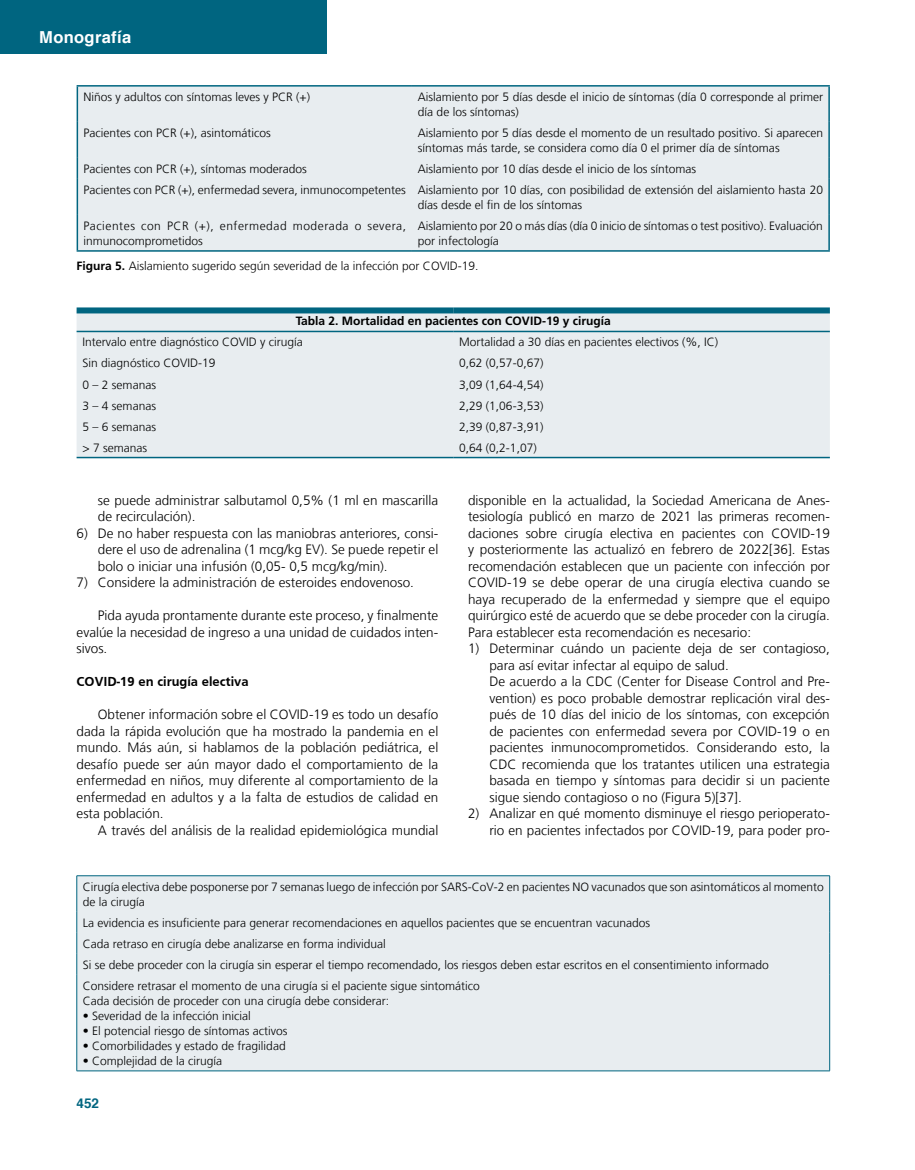
<style>
.page{position:relative;width:915px;height:1170px;background:#fff}
.page>*{position:absolute;margin:0;border:0;box-sizing:border-box;transform-origin:0 0}
.t1{font:700 16.5px "Helvetica";letter-spacing:.02em;color:#fff}
.List_Paragraph{font:300 13.5px/16.5px "Frutiger LT";color:#000;text-align:justify}
.t2{font:700 13.5px "Frutiger";color:#000}
.t3{font:700 13.5px "Helvetica";color:#006580}
._3tabla-corresponden{font:300 12px/15px "Frutiger LT";color:#000}
._3tabla-corresponden-2{font:300 12px/15px "Frutiger LT";letter-spacing:.045em;color:#000}
._3tabla-corresponden-3{font:700 12px "Frutiger";color:#000}
.s1{font-family:"Frutiger";font-weight:700}
</style>
<div class="page">
<div style="left:0;top:0;width:326px;height:54px;background:#006580"></div>
<div style="left:78px;top:87px;width:750px;height:163px;background:#e8edf0"></div>
<hr style="left:77px;top:85px;width:335px;height:2px;background:#006580">
<hr style="left:77px;top:87px;width:1px;height:35px;background:#006580">
<hr style="left:412px;top:85px;width:417px;height:2px;background:#006580">
<hr style="left:828px;top:87px;width:1px;height:35px;background:#006580">
<hr style="left:77px;top:122px;width:1px;height:36px;background:#006580">
<hr style="left:828px;top:122px;width:1px;height:36px;background:#006580">
<svg style="left:77px;top:158px;width:1px;height:21px"></svg>
<svg style="left:828px;top:158px;width:1px;height:21px"></svg>
<hr style="left:77px;top:179px;width:1px;height:36px;background:#006580">
<hr style="left:828px;top:179px;width:1px;height:36px;background:#006580">
<hr style="left:77px;top:215px;width:1px;height:35px;background:#006580">
<hr style="left:828px;top:215px;width:1px;height:35px;background:#006580">
<hr style="left:77px;top:250px;width:335px;height:2px;background:#006580">
<hr style="left:412px;top:250px;width:417px;height:2px;background:#006580">
<div style="left:77px;top:313px;width:752px;height:144px;background:#e8edf0"></div>
<div style="left:77px;top:307px;width:376px;height:6px;background:#006580"></div>
<div style="left:453px;top:307px;width:376px;height:6px;background:#006580"></div>
<hr style="left:77px;top:331px;width:376px;height:1px;background:#006580">
<hr style="left:453px;top:331px;width:376px;height:1px;background:#006580">
<hr style="left:77px;top:457px;width:376px;height:1px;background:#006580">
<hr style="left:453px;top:457px;width:376px;height:1px;background:#006580">
<div style="left:77px;top:876px;width:752px;height:194px;background:#e8edf0"></div>
<hr style="left:77px;top:875px;width:752px;height:1px;background:#006580">
<hr style="left:76px;top:875px;width:1px;height:36px;background:#006580">
<hr style="left:829px;top:875px;width:1px;height:36px;background:#006580">
<svg style="left:76px;top:911px;width:1px;height:63px"></svg>
<svg style="left:829px;top:911px;width:1px;height:63px"></svg>
<hr style="left:76px;top:974px;width:1px;height:96px;background:#006580">
<hr style="left:829px;top:974px;width:1px;height:96px;background:#006580">
<hr style="left:77px;top:1070px;width:752px;height:1px;background:#006580">
<p class="t1" style="left:39px;top:24px;width:93px">Monografía</p>
<p class="_3tabla-corresponden" style="left:83px;top:89px;width:228px">Niños y adultos con síntomas leves y PCR (+)</p>
<p class="_3tabla-corresponden" style="left:418px;top:89px;width:406px">Aislamiento por 5 días desde el inicio de síntomas (día 0 corresponde al primer día de los síntomas)</p>
<p class="_3tabla-corresponden" style="left:83px;top:125px;width:189px">Pacientes con PCR (+), asintomáticos</p>
<p class="_3tabla-corresponden" style="left:418px;top:125px;width:406px">Aislamiento por 5 días desde el momento de un resultado positivo. Si aparecen síntomas más tarde, se considera como día 0 el primer día de síntomas</p>
<p class="_3tabla-corresponden" style="left:83px;top:161px;width:225px">Pacientes con PCR (+), síntomas moderados</p>
<p class="_3tabla-corresponden" style="left:418px;top:161px;width:280px">Aislamiento por 10 días desde el inicio de los síntomas</p>
<p class="_3tabla-corresponden" style="left:83px;top:182px;width:324px">Pacientes con PCR (+), enfermedad severa, inmunocompetentes</p>
<p class="_3tabla-corresponden" style="left:418px;top:182px;width:406px">Aislamiento por 10 días, con posibilidad de extensión del aislamiento hasta 20 días desde el fin de los síntomas</p>
<p class="_3tabla-corresponden-2" style="left:83px;top:218px;width:324px">Pacientes con PCR (+), enfermedad moderada o severa, inmunocomprometidos</p>
<p class="_3tabla-corresponden" style="left:418px;top:218px;width:406px">Aislamiento por 20 o más días (día 0 inicio de síntomas o test positivo). Evaluación por infectología</p>
<p class="_3tabla-corresponden" style="left:77px;top:258px;width:403px"><span class="s1">Figura 5.</span> Aislamiento sugerido según severidad de la infección por COVID-19.</p>
<p class="_3tabla-corresponden-3" style="left:295px;top:314px;width:316px">Tabla 2. Mortalidad en pacientes con COVID-19 y cirugía</p>
<p class="_3tabla-corresponden" style="left:83px;top:335px;width:222px">Intervalo entre diagnóstico COVID y cirugía</p>
<p class="_3tabla-corresponden" style="left:459px;top:335px;width:260px">Mortalidad a 30 días en pacientes electivos (%, IC)</p>
<p class="_3tabla-corresponden" style="left:83px;top:356px;width:134px">Sin diagnóstico COVID-19</p>
<p class="_3tabla-corresponden" style="left:459px;top:356px;width:86px">0,62 (0,57-0,67)</p>
<p class="_3tabla-corresponden" style="left:83px;top:377px;width:75px">0 – 2 semanas</p>
<p class="_3tabla-corresponden" style="left:459px;top:377px;width:86px">3,09 (1,64-4,54)</p>
<p class="_3tabla-corresponden" style="left:83px;top:398px;width:75px">3 – 4 semanas</p>
<p class="_3tabla-corresponden" style="left:459px;top:398px;width:86px">2,29 (1,06-3,53)</p>
<p class="_3tabla-corresponden" style="left:83px;top:419px;width:75px">5 – 6 semanas</p>
<p class="_3tabla-corresponden" style="left:459px;top:419px;width:86px">2,39 (0,87-3,91)</p>
<p class="_3tabla-corresponden" style="left:83px;top:440px;width:66px">&gt; 7 semanas</p>
<p class="_3tabla-corresponden" style="left:459px;top:440px;width:79px">0,64 (0,2-1,07)</p>
<p class="List_Paragraph" style="left:98px;top:492px;width:342px">se puede administrar salbutamol 0,5% (1 ml en mascarilla de recirculación).</p>
<p class="List_Paragraph" style="left:98px;top:525px;width:342px;text-indent:-21px">6) De no haber respuesta con las maniobras anteriores, consi&shy;dere el uso de adrenalina (1 mcg/kg EV). Se puede repetir el bolo o iniciar una infusión (0,05- 0,5 mcg/kg/min).</p>
<p class="List_Paragraph" style="left:77px;top:574px;width:339px">7) Considere la administración de esteroides endovenoso.</p>
<p class="List_Paragraph" style="left:77px;top:607px;width:363px;text-indent:21px">Pida ayuda prontamente durante este proceso, y finalmente evalúe la necesidad de ingreso a una unidad de cuidados inten&shy;sivos.</p>
<p class="t2" style="left:77px;top:674px;width:173px">COVID-19 en cirugía electiva</p>
<p class="List_Paragraph" style="left:77px;top:706px;width:363px;text-indent:21px">Obtener información sobre el COVID-19 es todo un desafío dada la rápida evolución que ha mostrado la pandemia en el mundo. Más aún, si hablamos de la población pediátrica, el desafío puede ser aún mayor dado el comportamiento de la enfermedad en niños, muy diferente al comportamiento de la enfermedad en adultos y a la falta de estudios de calidad en esta población.</p>
<p class="List_Paragraph" style="left:98px;top:822px;width:342px">A través del análisis de la realidad epidemiológica mundial</p>
<p class="List_Paragraph" style="left:468px;top:492px;width:363px">disponible en la actualidad, la Sociedad Americana de Anes&shy;tesiología publicó en marzo de 2021 las primeras recomen&shy;daciones sobre cirugía electiva en pacientes con COVID-19 y posteriormente las actualizó en febrero de 2022[36]. Estas recomendación establecen que un paciente con infección por COVID-19 se debe operar de una cirugía electiva cuando se haya recuperado de la enfermedad y siempre que el equipo quirúrgico esté de acuerdo que se debe proceder con la cirugía.</p>
<p class="List_Paragraph" style="left:468px;top:624px;width:284px">Para establecer esta recomendación es necesario:</p>
<p class="List_Paragraph" style="left:489px;top:640px;width:342px;text-indent:-21px">1) Determinar cuándo un paciente deja de ser contagioso, para así evitar infectar al equipo de salud.</p>
<p class="List_Paragraph" style="left:489px;top:673px;width:342px">De acuerdo a la CDC (Center for Disease Control and Pre&shy;vention) es poco probable demostrar replicación viral des&shy;pués de 10 días del inicio de los síntomas, con excepción de pacientes con enfermedad severa por COVID-19 o en pacientes inmunocomprometidos. Considerando esto, la CDC recomienda que los tratantes utilicen una estrategia basada en tiempo y síntomas para decidir si un paciente sigue siendo contagioso o no (Figura 5)[37].</p>
<p class="List_Paragraph" style="left:468px;top:805px;width:363px;text-align:right">2) Analizar en qué momento disminuye el riesgo perioperato&shy;rio en pacientes infectados por COVID-19, para poder pro-</p>
<p class="_3tabla-corresponden" style="left:83px;top:879px;width:742px">Cirugía electiva debe posponerse por 7 semanas luego de infección por SARS-CoV-2 en pacientes NO vacunados que son asintomáticos al momento de la cirugía</p>
<p class="_3tabla-corresponden" style="left:83px;top:915px;width:568px">La evidencia es insuficiente para generar recomendaciones en aquellos pacientes que se encuentran vacunados</p>
<p class="_3tabla-corresponden" style="left:83px;top:936px;width:304px">Cada retraso en cirugía debe analizarse en forma individual</p>
<p class="_3tabla-corresponden" style="left:83px;top:957px;width:687px">Si se debe proceder con la cirugía sin esperar el tiempo recomendado, los riesgos deben estar escritos en el consentimiento informado</p>
<p class="_3tabla-corresponden" style="left:83px;top:978px;width:398px">Considere retrasar el momento de una cirugía si el paciente sigue sintomático</p>
<p class="_3tabla-corresponden" style="left:83px;top:993px;width:308px">Cada decisión de proceder con una cirugía debe considerar:</p>
<p class="_3tabla-corresponden" style="left:83px;top:1008px;width:170px">• Severidad de la infección inicial</p>
<p class="_3tabla-corresponden" style="left:83px;top:1023px;width:206px">• El potencial riesgo de síntomas activos</p>
<p class="_3tabla-corresponden" style="left:83px;top:1038px;width:204px">• Comorbilidades y estado de fragilidad</p>
<p class="_3tabla-corresponden" style="left:83px;top:1053px;width:141px">• Complejidad de la cirugía</p>
<p class="t3" style="left:77px;top:1092px;width:24px">452</p>
</div>
